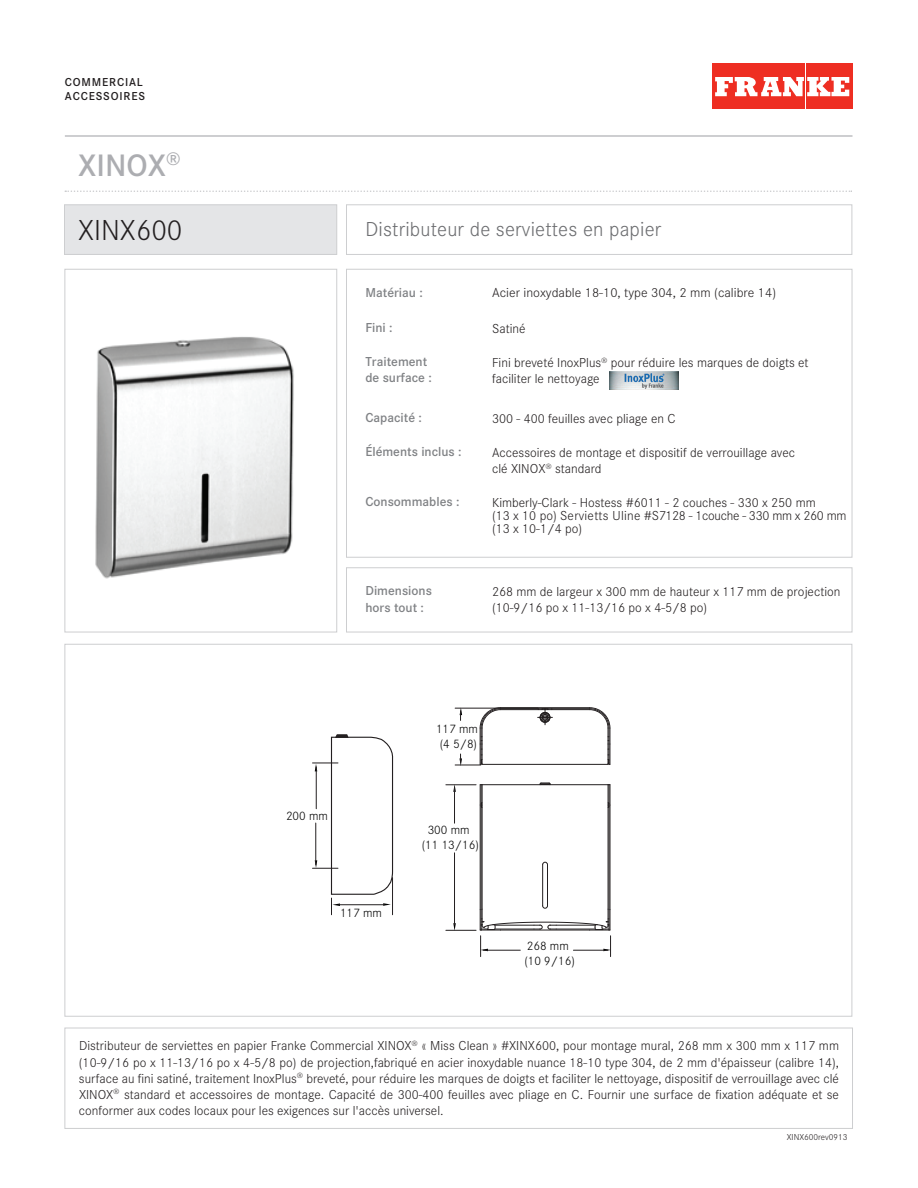
<style>
.page{position:relative;width:918px;height:1188px;background:#fff}
.page>*{position:absolute;margin:0;border:0;box-sizing:border-box;transform-origin:0 0}
.t1{font:600 32.25px "Corporate S";color:#acadb1}
.t2{font:300 30px "Corporate S";color:#231f20}
.t3{font:300 21px "Corporate S";letter-spacing:.01em;color:#6c6d70}
.t4{font:300 13.5px/16.2px "Corporate S";color:#231f20}
.t5{font:600 13.5px/16.2px "Corporate S";color:#808285}
.t6{font:300 12.75px/15.3px "Corporate S";color:#000;text-align:center}
.t7{font:600 12px/14.4px "Corporate S";letter-spacing:.07em;color:#231f20}
.t8{font:300 9px "Corporate S";color:#231f20}
</style>
<div class="page">
<svg style="left:346px;top:204px;width:507px;height:51px"></svg>
<div style="left:64px;top:1028px;width:789px;height:101px;border:1px solid #cdced0"></div>
<svg style="left:64px;top:268px;width:274px;height:365px"></svg>
<div style="left:64px;top:204px;width:273px;height:51px;background:#e4e5e7;border:1px solid #cdced0"></div>
<svg style="left:346px;top:268px;width:507px;height:290px"></svg>
<div style="left:712px;top:64px;width:47px;height:45px;background:#ee2e22"></div>
<div style="left:760px;top:64px;width:45px;height:45px;background:#ee2e22"></div>
<div style="left:806px;top:64px;width:46px;height:45px;background:#ee2e22"></div>
<svg style="left:715px;top:77px;width:134px;height:19px"></svg>
<svg style="left:65px;top:190px;width:787px;height:2px"></svg>
<hr style="left:65px;top:135px;width:788px;height:2px;background:#a8a9ad">
<div style="left:346px;top:567px;width:506px;height:65px;border:1px solid #cdced0"></div>
<img style="left:610px;top:372px;width:69px;height:17px">
<img style="left:80px;top:332px;width:232px;height:259px">
<svg style="left:453px;top:923px;width:3px;height:7px"></svg>
<hr style="left:482px;top:764px;width:126px;height:1px;background:#231f20">
<hr style="left:500px;top:709px;width:90px;height:1px;background:#231f20">
<hr style="left:500px;top:707px;width:90px;height:1px;background:#231f20">
<hr style="left:500px;top:708px;width:90px;height:1px;background:#231f20">
<svg style="left:589px;top:707px;width:22px;height:58px"></svg>
<svg style="left:538px;top:708px;width:14px;height:17px"></svg>
<hr style="left:482px;top:784px;width:126px;height:1px;background:#231f20">
<hr style="left:482px;top:805px;width:1px;height:104px;background:#231f20">
<hr style="left:542px;top:865px;width:1px;height:41px;background:#231f20">
<hr style="left:547px;top:865px;width:1px;height:41px;background:#231f20">
<hr style="left:480px;top:805px;width:1px;height:105px;background:#231f20">
<hr style="left:481px;top:805px;width:1px;height:105px;background:#231f20">
<svg style="left:542px;top:861px;width:6px;height:4px"></svg>
<svg style="left:480px;top:784px;width:3px;height:24px"></svg>
<svg style="left:539px;top:782px;width:12px;height:4px"></svg>
<hr style="left:608px;top:805px;width:1px;height:104px;background:#231f20">
<hr style="left:610px;top:805px;width:1px;height:105px;background:#231f20">
<hr style="left:609px;top:805px;width:1px;height:105px;background:#231f20">
<svg style="left:608px;top:784px;width:3px;height:24px"></svg>
<svg style="left:480px;top:905px;width:131px;height:52px"></svg>
<hr style="left:573px;top:950px;width:35px;height:1px;background:#231f20">
<hr style="left:483px;top:950px;width:37px;height:1px;background:#231f20">
<svg style="left:455px;top:707px;width:46px;height:59px"></svg>
<hr style="left:446px;top:784px;width:30px;height:1px;background:#231f20">
<hr style="left:446px;top:930px;width:30px;height:1px;background:#231f20">
<hr style="left:454px;top:790px;width:1px;height:33px;background:#231f20">
<hr style="left:454px;top:853px;width:1px;height:72px;background:#231f20">
<svg style="left:453px;top:784px;width:3px;height:8px"></svg>
<svg style="left:313px;top:734px;width:81px;height:181px"></svg>
<hr style="left:339px;top:904px;width:45px;height:1px;background:#231f20">
<p class="t7" style="left:65px;top:74px;width:82px">COMMERCIAL<br>ACCESSOIRES</p>
<h1 class="t1" style="left:78px;top:141px;width:104px">XINOX<sup>®</sup></h1>
<h2 class="t2" style="left:78px;top:209px;width:106px">XINX600</h2>
<h3 class="t3" style="left:365px;top:214px;width:297px">Distributeur de serviettes en papier</h3>
<p class="t5" style="left:365px;top:283px;width:59px">Matériau :</p>
<p class="t5" style="left:365px;top:318px;width:29px">Fini :</p>
<p class="t4" style="left:492px;top:283px;width:286px">Acier inoxydable 18-10, type 304, 2 mm (calibre 14)</p>
<p class="t4" style="left:492px;top:319px;width:35px">Satiné</p>
<p class="t5" style="left:365px;top:353px;width:68px">Traitement de surface :</p>
<p class="t4" style="left:492px;top:354px;width:318px">Fini breveté InoxPlus<sup>®</sup> pour réduire les marques de doigts et faciliter le nettoyage</p>
<p class="t5" style="left:365px;top:408px;width:58px">Capacité :</p>
<p class="t4" style="left:492px;top:409px;width:185px">300 - 400 feuilles avec pliage en C</p>
<p class="t5" style="left:365px;top:443px;width:98px">Éléments inclus :</p>
<p class="t4" style="left:492px;top:444px;width:305px">Accessoires de montage et dispositif de verrouillage avec clé XINOX<sup>®</sup> standard</p>
<p class="t5" style="left:365px;top:492px;width:96px">Consommables :</p>
<p class="t4" style="left:492px;top:495px;width:356px;line-height:13.2px">Kimberly-Clark - Hostess #6011 - 2 couches - 330 x 250 mm<br>(13 x 10 po) Servietts Uline #S7128 - 1couche - 330 mm x 260 mm (13 x 10-1/4 po)</p>
<p class="t5" style="left:365px;top:582px;width:68px">Dimensions hors tout :</p>
<p class="t4" style="left:492px;top:582px;width:350px">268 mm de largeur x 300 mm de hauteur x 117 mm de projection (10-9/16 po x 11-13/16 po x 4-5/8 po)</p>
<p class="t6" style="left:286px;top:807px;width:43px">200 mm</p>
<p class="t6" style="left:340px;top:904px;width:43px">117 mm</p>
<p class="t6" style="left:436px;top:720px;width:43px">117 mm (4 5/8)</p>
<p class="t6" style="left:422px;top:821px;width:59px">300 mm (11 13/16)</p>
<p class="t6" style="left:524px;top:937px;width:52px;text-align:left">268 mm (10 9/16)</p>
<p class="t4" style="left:79px;top:1037px;width:762px;text-align:justify">Distributeur de serviettes en papier Franke Commercial XINOX<sup>®</sup> « Miss Clean » #XINX600, pour montage mural, 268 mm x 300 mm x 117 mm (10-9/16 po x 11-13/16 po x 4-5/8 po) de projection,fabriqué en acier inoxydable nuance 18-10 type 304, de 2 mm d'épaisseur (calibre 14), surface au fini satiné, traitement InoxPlus<sup>®</sup> breveté, pour réduire les marques de doigts et faciliter le nettoyage, dispositif de verrouillage avec clé XINOX<sup>®</sup> standard et accessoires de montage. Capacité de 300-400 feuilles avec pliage en C. Fournir une surface de fixation adéquate et se conformer aux codes locaux pour les exigences sur l'accès universel.</p>
<p class="t8" style="left:787px;top:1131px;width:62px">XINX600rev0913</p>
</div>
